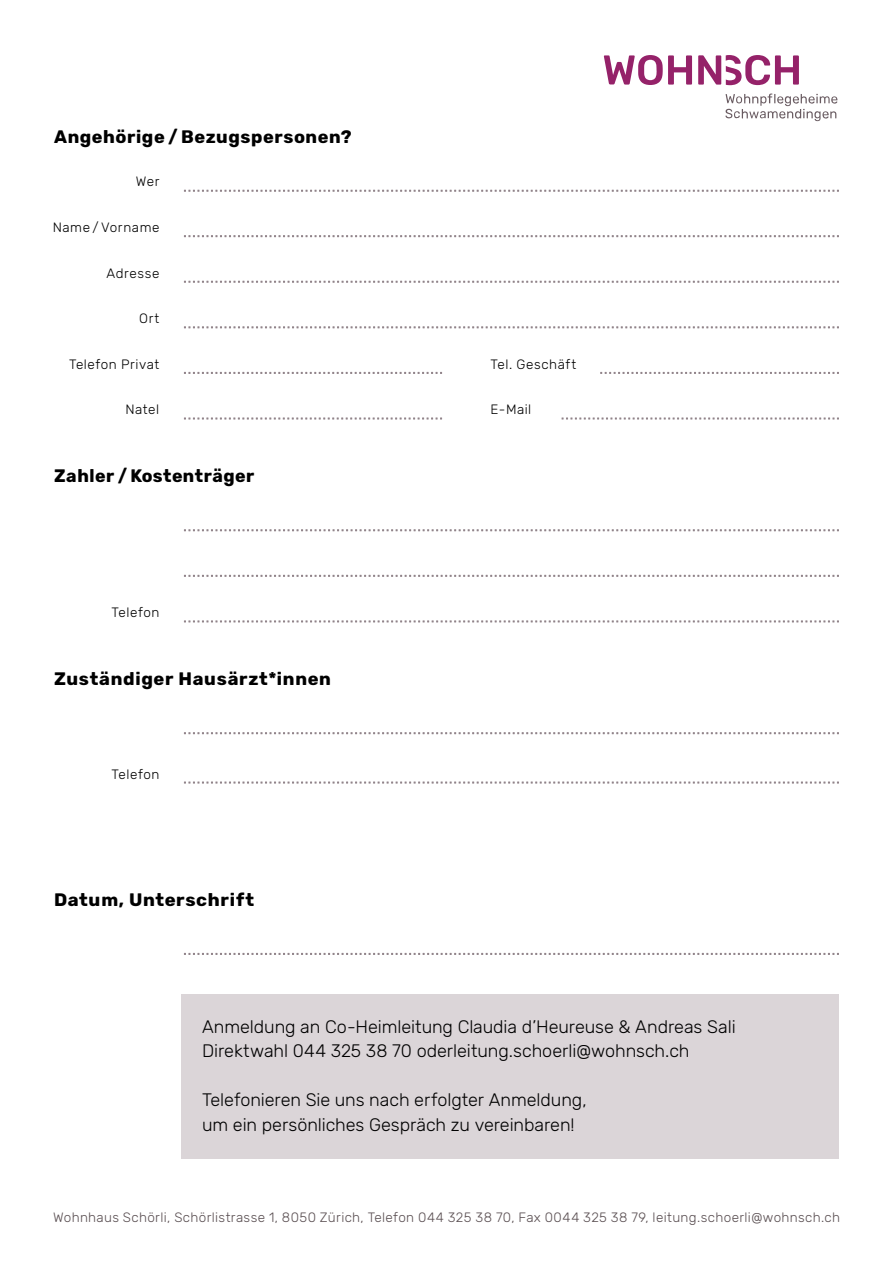
<style>
.page{position:relative;width:893px;height:1263px;background:#fff}
.page>*{position:absolute;margin:0;border:0;box-sizing:border-box;transform-origin:0 0}
.t1{font:300 18px/24.6px "Rubik";letter-spacing:-.005em;color:#000}
.t2{font:700 18px "Rubik";letter-spacing:.035em;color:#000}
.t3{font:300 13.5px "Rubik";letter-spacing:.025em;color:#5a4f52}
.t4{font:300 13.5px "Rubik";letter-spacing:.04em;color:#000}
</style>
<div class="page">
<div style="left:181px;top:994px;width:658px;height:165px;background:#dbd5d8"></div>
<svg style="left:725px;top:94px;width:112px;height:27px"></svg>
<svg style="left:604px;top:55px;width:88px;height:30px"></svg>
<svg style="left:698px;top:55px;width:101px;height:30px"></svg>
<svg style="left:184px;top:190px;width:655px;height:2px"></svg>
<svg style="left:184px;top:235px;width:655px;height:2px"></svg>
<svg style="left:184px;top:281px;width:655px;height:2px"></svg>
<svg style="left:184px;top:326px;width:655px;height:2px"></svg>
<svg style="left:184px;top:529px;width:655px;height:2px"></svg>
<svg style="left:184px;top:575px;width:655px;height:2px"></svg>
<svg style="left:184px;top:620px;width:655px;height:2px"></svg>
<svg style="left:184px;top:953px;width:655px;height:2px"></svg>
<svg style="left:184px;top:732px;width:655px;height:2px"></svg>
<svg style="left:184px;top:781px;width:655px;height:3px"></svg>
<svg style="left:184px;top:372px;width:258px;height:2px"></svg>
<svg style="left:184px;top:417px;width:258px;height:3px"></svg>
<svg style="left:562px;top:417px;width:277px;height:2px"></svg>
<svg style="left:600px;top:372px;width:239px;height:2px"></svg>
<p class="t2" style="left:54px;top:126px;width:299px">Angehörige / Bezugspersonen?</p>
<p class="t4" style="left:136px;top:174px;width:25px">Wer</p>
<p class="t4" style="left:53px;top:220px;width:108px">Name / Vorname</p>
<p class="t4" style="left:107px;top:265px;width:54px">Adresse</p>
<p class="t4" style="left:139px;top:311px;width:22px">Ort</p>
<p class="t4" style="left:69px;top:356px;width:92px">Telefon Privat</p>
<p class="t4" style="left:125px;top:402px;width:35px">Natel</p>
<p class="t2" style="left:54px;top:465px;width:202px">Zahler / Kostenträger</p>
<p class="t4" style="left:112px;top:605px;width:49px">Telefon</p>
<p class="t2" style="left:54px;top:668px;width:278px">Zuständiger Hausärzt*innen</p>
<p class="t4" style="left:112px;top:766px;width:49px">Telefon</p>
<p class="t2" style="left:54px;top:889px;width:202px">Datum, Unterschrift</p>
<p class="t4" style="left:491px;top:356px;width:87px">Tel. Geschäft</p>
<p class="t4" style="left:491px;top:402px;width:42px">E-Mail</p>
<p class="t1" style="left:202px;top:1014px;width:535px">Anmeldung an Co-Heimleitung Claudia d’Heureuse &amp; Andreas Sali<br>Direktwahl 044 325 38 70 oderleitung.schoerli@wohnsch.ch</p>
<p class="t1" style="left:202px;top:1088px;width:386px">Telefonieren Sie uns nach erfolgter Anmeldung, um ein persönliches Gespräch zu vereinbaren!</p>
<p class="t3" style="left:53px;top:1209px;width:788px">Wohnhaus Schörli, Schörlistrasse 1, 8050 Zürich, Telefon 044 325 38 70, Fax 0044 325 38 79, leitung.schoerli@wohnsch.ch</p>
</div>
